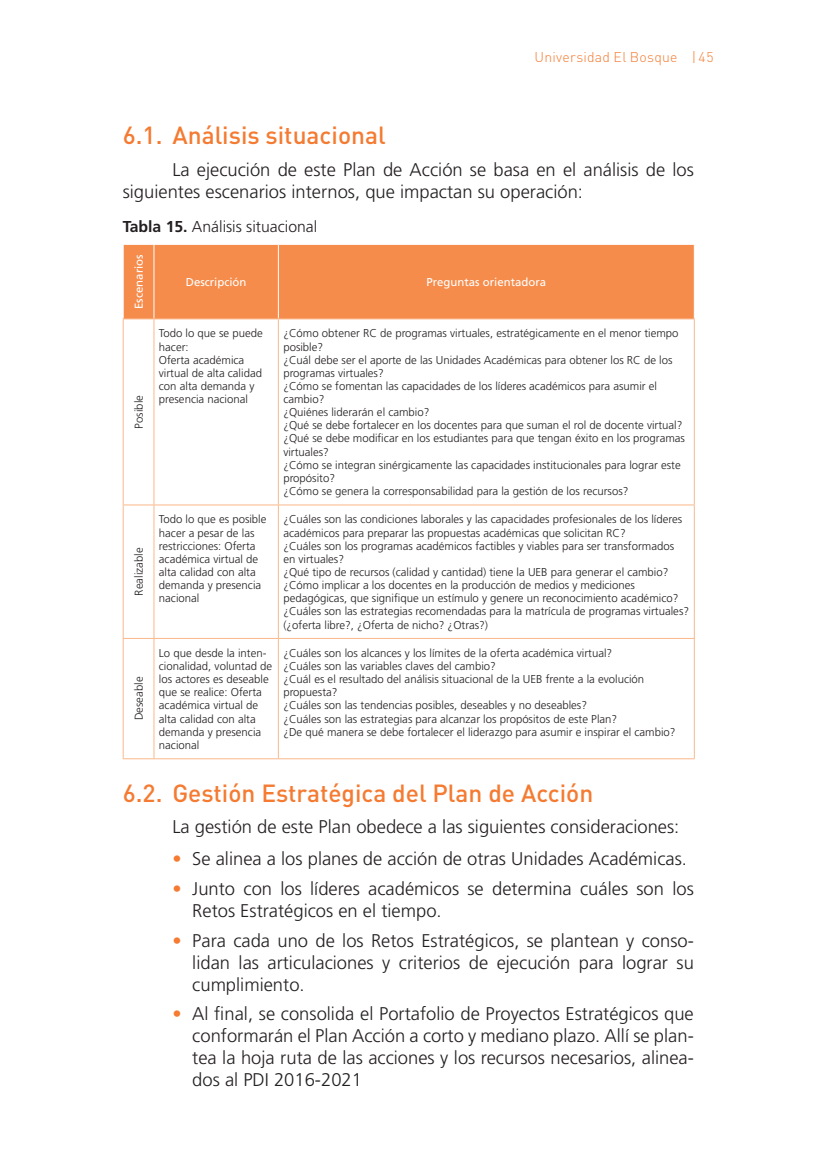
<style>
.page{position:relative;width:821px;height:1169px;background:#fff}
.page>*{position:absolute;margin:0;border:0;box-sizing:border-box;transform-origin:0 0}
.t1{font:500 24.5px "DIN Pro";color:#f47b31}
.TEX1_cuerpo{font:300 18.38px/22.1px "Frutiger LT Std";color:#231f20}
.TEX7_piedefoto{font:300 15.75px "Frutiger LT Std";color:#231f20}
.t2{font:300 14px "DIN Pro";letter-spacing:.015em;color:#f47b31}
.texto_tabla_2{font:300 11.38px/13.1px "Frutiger LT Std";color:#231f20}
.titulo_tabla_2{font:11.38px "Frutiger LT Std";color:#fff}
.s1{font-weight:700}
.s2{color:#f47b31}
</style>
<div class="page">
<div style="left:124px;top:245px;width:569px;height:73px;background:#f68c4b"></div>
<hr style="left:153px;top:245px;width:1px;height:73px;background:#fff">
<hr style="left:278px;top:245px;width:1px;height:73px;background:#fff">
<hr style="left:123px;top:318px;width:31px;height:1px;background:#fab88b">
<hr style="left:154px;top:318px;width:124px;height:1px;background:#fab88b">
<hr style="left:278px;top:318px;width:416px;height:1px;background:#fab88b">
<hr style="left:123px;top:504px;width:31px;height:1px;background:#fab88b">
<hr style="left:154px;top:504px;width:124px;height:1px;background:#fab88b">
<hr style="left:278px;top:504px;width:416px;height:1px;background:#fab88b">
<hr style="left:123px;top:638px;width:31px;height:1px;background:#fab88b">
<hr style="left:123px;top:758px;width:31px;height:1px;background:#fab88b">
<hr style="left:154px;top:638px;width:124px;height:1px;background:#fab88b">
<hr style="left:154px;top:758px;width:124px;height:1px;background:#fab88b">
<hr style="left:278px;top:638px;width:416px;height:1px;background:#fab88b">
<hr style="left:278px;top:758px;width:416px;height:1px;background:#fab88b">
<hr style="left:123px;top:319px;width:1px;height:185px;background:#fab88b">
<hr style="left:153px;top:319px;width:1px;height:185px;background:#fab88b">
<hr style="left:278px;top:319px;width:1px;height:185px;background:#fab88b">
<hr style="left:693px;top:319px;width:1px;height:185px;background:#fab88b">
<hr style="left:123px;top:505px;width:1px;height:133px;background:#fab88b">
<hr style="left:153px;top:505px;width:1px;height:133px;background:#fab88b">
<hr style="left:278px;top:505px;width:1px;height:133px;background:#fab88b">
<hr style="left:693px;top:505px;width:1px;height:133px;background:#fab88b">
<hr style="left:123px;top:638px;width:1px;height:120px;background:#fab88b">
<hr style="left:153px;top:638px;width:1px;height:120px;background:#fab88b">
<hr style="left:278px;top:638px;width:1px;height:120px;background:#fab88b">
<hr style="left:693px;top:638px;width:1px;height:120px;background:#fab88b">
<p class="t2" style="left:534px;top:47px;width:180px">Universidad El Bosque | 45</p>
<p class="t1" style="left:123px;top:118px;width:264px">6.1. Análisis situacional</p>
<p class="TEX1_cuerpo" style="left:123px;top:159px;width:572px;text-indent:50px">La ejecución de este Plan de Acción se basa en el análisis de los siguientes escenarios internos, que impactan su operación:</p>
<p class="TEX7_piedefoto" style="left:123px;top:217px;width:196px"><span class="s1">Tabla 15.</span> Análisis situacional</p>
<p class="titulo_tabla_2" style="left:132px;top:309px;width:56px;rotate:-90deg">Escenarios</p>
<p class="titulo_tabla_2" style="left:186px;top:275px;width:62px">Descripción</p>
<p class="titulo_tabla_2" style="left:426px;top:275px;width:121px">Preguntas orientadora</p>
<p class="texto_tabla_2" style="left:132px;top:428px;width:35px;rotate:-90deg">Posible</p>
<p class="texto_tabla_2" style="left:132px;top:595px;width:50px;rotate:-90deg">Realizable</p>
<p class="texto_tabla_2" style="left:132px;top:720px;width:45px;rotate:-90deg">Deseable</p>
<p class="texto_tabla_2" style="left:159px;top:327px;width:105px">Todo lo que se puede hacer:</p>
<p class="texto_tabla_2" style="left:159px;top:353px;width:105px">Oferta académica virtual de alta calidad con alta demanda y presencia nacional</p>
<p class="texto_tabla_2" style="left:283px;top:327px;width:396px">¿Cómo obtener RC de programas virtuales, estratégicamente en el menor tiempo posible?</p>
<p class="texto_tabla_2" style="left:283px;top:353px;width:390px">¿Cuál debe ser el aporte de las Unidades Académicas para obtener los RC de los programas virtuales?</p>
<p class="texto_tabla_2" style="left:283px;top:379px;width:375px">¿Cómo se fomentan las capacidades de los líderes académicos para asumir el cambio?</p>
<p class="texto_tabla_2" style="left:283px;top:406px;width:147px">¿Quiénes liderarán el cambio?</p>
<p class="texto_tabla_2" style="left:283px;top:419px;width:400px">¿Qué se debe fortalecer en los docentes para que suman el rol de docente virtual?</p>
<p class="texto_tabla_2" style="left:283px;top:432px;width:403px">¿Qué se debe modificar en los estudiantes para que tengan éxito en los programas virtuales?</p>
<p class="texto_tabla_2" style="left:283px;top:458px;width:398px">¿Cómo se integran sinérgicamente las capacidades institucionales para lograr este propósito?</p>
<p class="texto_tabla_2" style="left:283px;top:484px;width:346px">¿Cómo se genera la corresponsabilidad para la gestión de los recursos?</p>
<p class="texto_tabla_2" style="left:159px;top:513px;width:109px">Todo lo que es posible hacer a pesar de las restricciones: Oferta académica virtual de alta calidad con alta demanda y presencia nacional</p>
<p class="texto_tabla_2" style="left:283px;top:513px;width:400px">¿Cuáles son las condiciones laborales y las capacidades profesionales de los líderes académicos para preparar las propuestas académicas que solicitan RC?</p>
<p class="texto_tabla_2" style="left:283px;top:539px;width:392px">¿Cuáles son los programas académicos factibles y viables para ser transformados en virtuales?</p>
<p class="texto_tabla_2" style="left:283px;top:565px;width:386px">¿Qué tipo de recursos (calidad y cantidad) tiene la UEB para generar el cambio?</p>
<p class="texto_tabla_2" style="left:283px;top:578px;width:396px">¿Cómo implicar a los docentes en la producción de medios y mediciones pedagógicas, que signifique un estímulo y genere un reconocimiento académico?</p>
<p class="texto_tabla_2" style="left:283px;top:605px;width:407px">¿Cuáles son las estrategias recomendadas para la matrícula de programas virtuales? (¿oferta libre?, ¿Oferta de nicho? ¿Otras?)</p>
<p class="texto_tabla_2" style="left:159px;top:646px;width:115px">Lo que desde la inten&shy;cionalidad, voluntad de los actores es deseable que se realice: Oferta académica virtual de alta calidad con alta demanda y presencia nacional</p>
<p class="texto_tabla_2" style="left:283px;top:646px;width:330px">¿Cuáles son los alcances y los límites de la oferta académica virtual?</p>
<p class="texto_tabla_2" style="left:283px;top:659px;width:214px">¿Cuáles son las variables claves del cambio?</p>
<p class="texto_tabla_2" style="left:283px;top:672px;width:362px">¿Cuál es el resultado del análisis situacional de la UEB frente a la evolución propuesta?</p>
<p class="texto_tabla_2" style="left:283px;top:699px;width:305px">¿Cuáles son las tendencias posibles, deseables y no deseables?</p>
<p class="texto_tabla_2" style="left:283px;top:712px;width:335px">¿Cuáles son las estrategias para alcanzar los propósitos de este Plan?</p>
<p class="texto_tabla_2" style="left:283px;top:725px;width:393px">¿De qué manera se debe fortalecer el liderazgo para asumir e inspirar el cambio?</p>
<p class="t1" style="left:123px;top:775px;width:472px">6.2. Gestión Estratégica del Plan de Acción</p>
<p class="TEX1_cuerpo" style="left:172px;top:816px;width:508px">La gestión de este Plan obedece a las siguientes consideraciones:</p>
<p class="TEX1_cuerpo" style="left:172px;top:848px;width:516px"><span class="s2">•</span> Se alinea a los planes de acción de otras Unidades Académicas.</p>
<p class="TEX1_cuerpo" style="left:192px;top:877px;width:502px;text-indent:-20px"><span class="s2">•</span> Junto con los líderes académicos se determina cuáles son los<br>Retos Estratégicos en el tiempo.</p>
<p class="TEX1_cuerpo" style="left:192px;top:929px;width:503px;text-align:justify;text-indent:-20px"><span class="s2">•</span> Para cada uno de los Retos Estratégicos, se plantean y conso&shy;lidan las articulaciones y criterios de ejecución para lograr su cumplimiento.</p>
<p class="TEX1_cuerpo" style="left:192px;top:1002px;width:503px;text-align:justify;text-indent:-20px"><span class="s2">•</span> Al final, se consolida el Portafolio de Proyectos Estratégicos que conformarán el Plan Acción a corto y mediano plazo. Allí se plan&shy;tea la hoja ruta de las acciones y los recursos necesarios, alinea&shy;dos al PDI 2016-2021</p>
</div>
